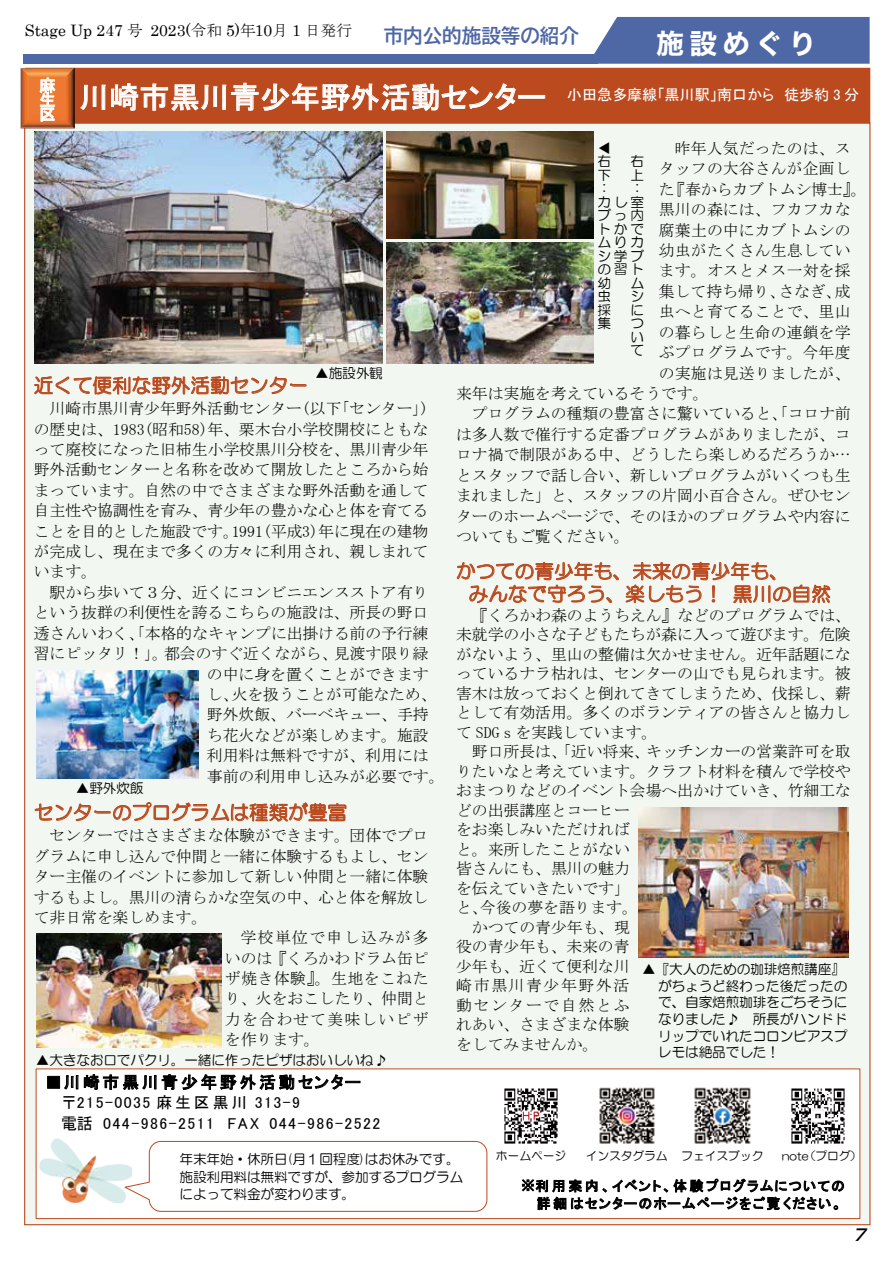
<style>
.page{position:relative;width:893px;height:1263px;background:#fff}
.page>*{position:absolute;margin:0;border:0;box-sizing:border-box;transform-origin:0 0}
.t1{font:27.6px "Hiragino Kaku W7 90 msp RKSJ H";letter-spacing:.195em;color:#fff}
.t2{font:19.5px/22.6px "HG Maru Gothic MPRO";color:#bb4a1f}
.t3{font:19.5px "BIZ UDP Gothic Bold";color:#4e66a5}
.t4{font:16.5px "MS P Gothic";letter-spacing:.175em;color:#000}
.t5{font:16.5px/14.4px "MS P Gothic";color:#fff}
.t6{font:15.9px/20.4px "MS Mincho";color:#000;text-align:justify}
.t7{font:15.9px/20.5px "MS P Gothic";letter-spacing:.09em;color:#000}
.t8{font:15.9px "MS Mincho";letter-spacing:.02em;color:#000}
.t9{font:15.9px "MS Mincho";letter-spacing:.115em;color:#000}
.t10{font:15.9px "MS Mincho";letter-spacing:.075em;color:#000}
.t11{font:15.9px "MS Mincho";letter-spacing:.09em;color:#000}
.t12{font:italic 500 15.9px "Shin Go Pr 5";color:#000}
.t13{font:15.75px "Century";color:#000}
.t14{font:15.15px "MS P Gothic";color:#fff}
.t15{font:13.65px/13.5px "HG Maru Gothic MPRO";color:#000}
.t16{font:13.65px/17.7px "MS P Gothic";letter-spacing:.11em;color:#000;text-align:right}
.t17{font:13.65px/13.5px "HG Maru Gothic MPRO";letter-spacing:.195em;color:#000;text-align:right}
.t18{font:13.65px "HG Maru Gothic MPRO";letter-spacing:-.025em;color:#000}
.t19{font:11.7px "HG Maru Gothic MPRO";color:#000}
.s1{font-family:"MS Mincho"}
.s2{font-size:16.5px}
.s3{font-size:29.85px}
</style>
<div class="page">
<svg style="left:588px;top:17px;width:282px;height:47px;background:#586faa"></svg>
<div style="left:23px;top:55px;width:575px;height:9px;background:#4e67a5"></div>
<div style="left:25px;top:123px;width:845px;height:1101px;background:#f2f7f1"></div>
<svg style="left:34px;top:376px;width:273px;height:19px"></svg>
<svg style="left:35px;top:802px;width:312px;height:20px"></svg>
<svg style="left:457px;top:562px;width:162px;height:42px"></svg>
<svg style="left:626px;top:561px;width:204px;height:43px"></svg>
<div style="left:26px;top:68px;width:844px;height:55px;background:#bb4a1f"></div>
<img style="left:20px;top:68px;width:54px;height:60px">
<svg style="left:40px;top:77px;width:16px;height:45px"></svg>
<svg style="left:80px;top:82px;width:436px;height:29px"></svg>
<div style="left:518px;top:95px;width:27px;height:3px;border:1px solid #fff"></div>
<div style="left:36px;top:1068px;width:824px;height:151px;background:#fff"></div>
<div style="left:36px;top:1068px;width:824px;height:151px;border:1px solid #bb4a1f"></div>
<div style="left:47px;top:1076px;width:13px;height:12px;border:1px solid #000"></div>
<svg style="left:64px;top:1075px;width:14px;height:14px"></svg>
<svg style="left:522px;top:1178px;width:322px;height:33px"></svg>
<svg style="left:84px;top:1074px;width:404px;height:138px"></svg>
<img style="left:35px;top:132px;width:348px;height:231px">
<img style="left:387px;top:243px;width:206px;height:120px">
<img style="left:387px;top:132px;width:206px;height:106px">
<img style="left:36px;top:671px;width:162px;height:108px">
<img style="left:36px;top:933px;width:185px;height:114px">
<img style="left:638px;top:807px;width:210px;height:151px">
<img style="left:39px;top:1138px;width:93px;height:64px">
<img style="left:504px;top:1088px;width:54px;height:55px">
<img style="left:599px;top:1088px;width:55px;height:55px">
<img style="left:695px;top:1088px;width:55px;height:55px">
<img style="left:791px;top:1088px;width:54px;height:55px">
<p class="t13" style="left:25px;top:17px;width:329px">Stage Up 247 <span class="s1">号</span> 2023(<span class="s1">令和</span> 5)<span class="s1">年</span>10<span class="s1">月</span> 1 <span class="s1">日発行</span></p>
<p class="t3" style="left:384px;top:25px;width:197px">市内公的施設等の紹介</p>
<h1 class="t1" style="left:656px;top:30px;width:161px">施設めぐり</h1>
<p class="t5" style="left:39px;top:78px;width:18px">麻生</p>
<p class="t14" style="left:39px;top:87px;width:822px"><span class="s2">区</span> <span class="s3">川崎市黒川青少年野外活動センター</span> 小田急多摩線「黒川駅」南口から 徒歩約 3 分</p>
<p class="t15" style="left:315px;top:366px;width:69px">▲施設外観</p>
<p class="t2" style="left:34px;top:374px;width:275px">近くて便利な野外活動センター</p>
<p class="t6" style="left:34px;top:398px;width:396px;text-indent:16px">川崎市黒川青少年野外活動センター(以下「センター」)の歴史は、1983(昭和58)年、栗木台小学校開校にともなって廃校になった旧柿生小学校黒川分校を、黒川青少年野外活動センターと名称を改めて開放したところから始まっています。自然の中でさまざまな野外活動を通して自主性や協調性を育み、青少年の豊かな心と体を育てることを目的とした施設です。1991(平成3)年に現在の建物が完成し、現在まで多くの方々に利用され、親しまれています。</p>
<p class="t6" style="left:50px;top:582px;width:380px">駅から歩いて３分、近くにコンビニエンスストア有り</p>
<p class="t6" style="left:34px;top:602px;width:396px">という抜群の利便性を誇るこちらの施設は、所長の野口</p>
<p class="t6" style="left:34px;top:623px;width:396px">透さんいわく、「本格的なキャンプに出掛ける前の予行練</p>
<p class="t6" style="left:34px;top:643px;width:396px">習にピッタリ！」。都会のすぐ近くながら、見渡す限り緑</p>
<p class="t6" style="left:207px;top:664px;width:223px">の中に身を置くことができます</p>
<p class="t6" style="left:207px;top:684px;width:231px">し、火を扱うことが可能なため、</p>
<p class="t6" style="left:207px;top:704px;width:223px">野外炊飯、バーベキュー、手持</p>
<p class="t6" style="left:207px;top:725px;width:223px">ち花火などが楽しめます。施設</p>
<p class="t6" style="left:207px;top:745px;width:223px">利用料は無料ですが、利用には</p>
<p class="t6" style="left:207px;top:766px;width:239px">事前の利用申し込みが必要です。</p>
<p class="t2" style="left:34px;top:801px;width:315px">センターのプログラムは種類が豊富</p>
<p class="t6" style="left:50px;top:825px;width:380px">センターではさまざまな体験ができます。団体でプロ</p>
<p class="t6" style="left:34px;top:845px;width:396px">グラムに申し込んで仲間と一緒に体験するもよし、セン</p>
<p class="t6" style="left:34px;top:866px;width:396px">ター主催のイベントに参加して新しい仲間と一緒に体験</p>
<p class="t6" style="left:34px;top:887px;width:396px">するもよし。黒川の清らかな空気の中、心と体を解放し</p>
<p class="t6" style="left:34px;top:907px;width:175px">て非日常を楽しめます。</p>
<p class="t11" style="left:240px;top:929px;width:189px">学校単位で申し込みが多</p>
<p class="t6" style="left:225px;top:948px;width:205px">いのは『くろかわドラム缶ピ</p>
<p class="t8" style="left:225px;top:971px;width:205px">ザ焼き体験』。生地をこねた</p>
<p class="t6" style="left:225px;top:988px;width:205px">り、火をおこしたり、仲間と</p>
<p class="t10" style="left:225px;top:1011px;width:205px">力を合わせて美味しいピザ</p>
<p class="t6" style="left:225px;top:1029px;width:96px">を作ります。</p>
<p class="t15" style="left:76px;top:781px;width:69px">▲野外炊飯</p>
<p class="t18" style="left:36px;top:1053px;width:353px">▲大きなお口でパクリ。一緒に作ったピザはおいしいね♪</p>
<p class="t4" style="left:45px;top:1074px;width:317px">■川崎市黒川青少年野外活動センター</p>
<p class="t7" style="left:61px;top:1092px;width:321px">〒215-0035 麻生区黒川 313-9<br>電話 044-986-2511 FAX 044-986-2522</p>
<p class="t6" style="left:675px;top:138px;width:177px">昨年人気だったのは、ス</p>
<p class="t6" style="left:659px;top:158px;width:193px">タッフの大谷さんが企画し</p>
<p class="t6" style="left:659px;top:179px;width:209px">た『春からカブトムシ博士』。</p>
<p class="t6" style="left:659px;top:199px;width:193px">黒川の森には、フカフカな</p>
<p class="t6" style="left:659px;top:220px;width:193px">腐葉土の中にカブトムシの</p>
<p class="t6" style="left:659px;top:240px;width:193px">幼虫がたくさん生息してい</p>
<p class="t6" style="left:659px;top:260px;width:193px">ます。オスとメス一対を採</p>
<p class="t6" style="left:659px;top:281px;width:193px">集して持ち帰り、さなぎ、成</p>
<p class="t8" style="left:659px;top:304px;width:193px">虫へと育てることで、里山</p>
<p class="t6" style="left:659px;top:322px;width:193px">の暮らしと生命の連鎖を学</p>
<p class="t6" style="left:659px;top:342px;width:193px">ぶプログラムです。今年度</p>
<p class="t6" style="left:659px;top:363px;width:193px">の実施は見送りましたが、</p>
<p class="t6" style="left:456px;top:383px;width:254px">来年は実施を考えているそうです。</p>
<p class="t6" style="left:472px;top:403px;width:380px">プログラムの種類の豊富さに驚いていると、「コロナ前</p>
<p class="t6" style="left:456px;top:424px;width:396px">は多人数で催行する定番プログラムがありましたが、コ</p>
<p class="t6" style="left:456px;top:444px;width:396px">ロナ禍で制限がある中、どうしたら楽しめるだろうか…</p>
<p class="t6" style="left:456px;top:465px;width:396px">とスタッフで話し合い、新しいプログラムがいくつも生</p>
<p class="t6" style="left:456px;top:485px;width:396px">まれました」と、スタッフの片岡小百合さん。ぜひセン</p>
<p class="t6" style="left:456px;top:506px;width:396px">ターのホームページで、そのほかのプログラムや内容に</p>
<p class="t6" style="left:456px;top:526px;width:175px">ついてもご覧ください。</p>
<p class="t2" style="left:469px;top:560px;width:364px;text-indent:-13px">かつての青少年も、未来の青少年も、<br>みんなで守ろう、楽しもう！黒川の自然</p>
<p class="t6" style="left:456px;top:605px;width:396px;line-height:19.5px;text-indent:16px">『くろかわ森のようちえん』などのプログラムでは、未就学の小さな子どもたちが森に入って遊びます。危険がないよう、里山の整備は欠かせません。近年話題になっているナラ枯れは、センターの山でも見られます。被害木は放っておくと倒れてきてしまうため、伐採し、薪として有効活用。多くのボランティアの皆さんと協力して SDGｓを実践しています。</p>
<p class="t6" style="left:472px;top:741px;width:380px">野口所長は、「近い将来、キッチンカーの営業許可を取</p>
<p class="t6" style="left:456px;top:761px;width:396px">りたいなと考えています。クラフト材料を積んで学校や</p>
<p class="t6" style="left:456px;top:780px;width:396px">おまつりなどのイベント会場へ出かけていき、竹細工な</p>
<p class="t6" style="left:456px;top:800px;width:175px">どの出張講座とコーヒー</p>
<p class="t6" style="left:456px;top:819px;width:175px">をお楽しみいただければ</p>
<p class="t6" style="left:456px;top:839px;width:175px">と。来所したことがない</p>
<p class="t6" style="left:456px;top:858px;width:175px">皆さんにも、黒川の魅力</p>
<p class="t6" style="left:456px;top:878px;width:175px">を伝えていきたいです」</p>
<p class="t6" style="left:456px;top:897px;width:183px">と、今後の夢を語ります。</p>
<p class="t6" style="left:472px;top:917px;width:160px">かつての青少年も、現</p>
<p class="t6" style="left:456px;top:936px;width:175px">役の青少年も、未来の青</p>
<p class="t6" style="left:456px;top:956px;width:175px">少年も、近くて便利な川</p>
<p class="t9" style="left:456px;top:978px;width:175px">崎市黒川青少年野外活</p>
<p class="t9" style="left:456px;top:997px;width:175px">動センターで自然とふ</p>
<p class="t6" style="left:456px;top:1014px;width:175px">れあい、さまざまな体験</p>
<p class="t6" style="left:456px;top:1034px;width:144px">をしてみませんか。</p>
<p class="t15" style="left:598px;top:141px;width:15px;text-align:justify">◀右下：</p>
<p class="t17" style="left:598px;top:155px;width:48px">右<br>上<br>：<br>カし室ブっ内トかでムりカシ学ブの習トム<br>シ<br>に<br>つ<br>い<br>て</p>
<p class="t15" style="left:598px;top:276px;width:15px;text-align:justify">幼虫採集</p>
<p class="t15" style="left:658px;top:961px;width:191px;line-height:16.5px;text-indent:-16px">▲『大人のための珈琲焙煎講座』がちょうど終わった後だったので、自家焙煎珈琲をごちそうになりました♪ 所長がハンドドリップでいれたコロンビアスプレモは絶品でした！</p>
<p class="t15" style="left:180px;top:1150px;width:285px;line-height:17.7px">年末年始・休所日(月１回程度)はお休みです。施設利用料は無料ですが、参加するプログラムによって料金が変わります。</p>
<p class="t19" style="left:496px;top:1150px;width:72px">ホームページ</p>
<p class="t19" style="left:586px;top:1150px;width:179px">インスタグラム フェイスブック</p>
<p class="t19" style="left:782px;top:1150px;width:81px">note（プログ）</p>
<p class="t16" style="left:521px;top:1177px;width:325px">※利用案内、イベント、体験プログラムについての詳細はセンターのホームページをご覧ください。</p>
<p class="t12" style="left:853px;top:1222px;width:20px">7</p>
</div>
